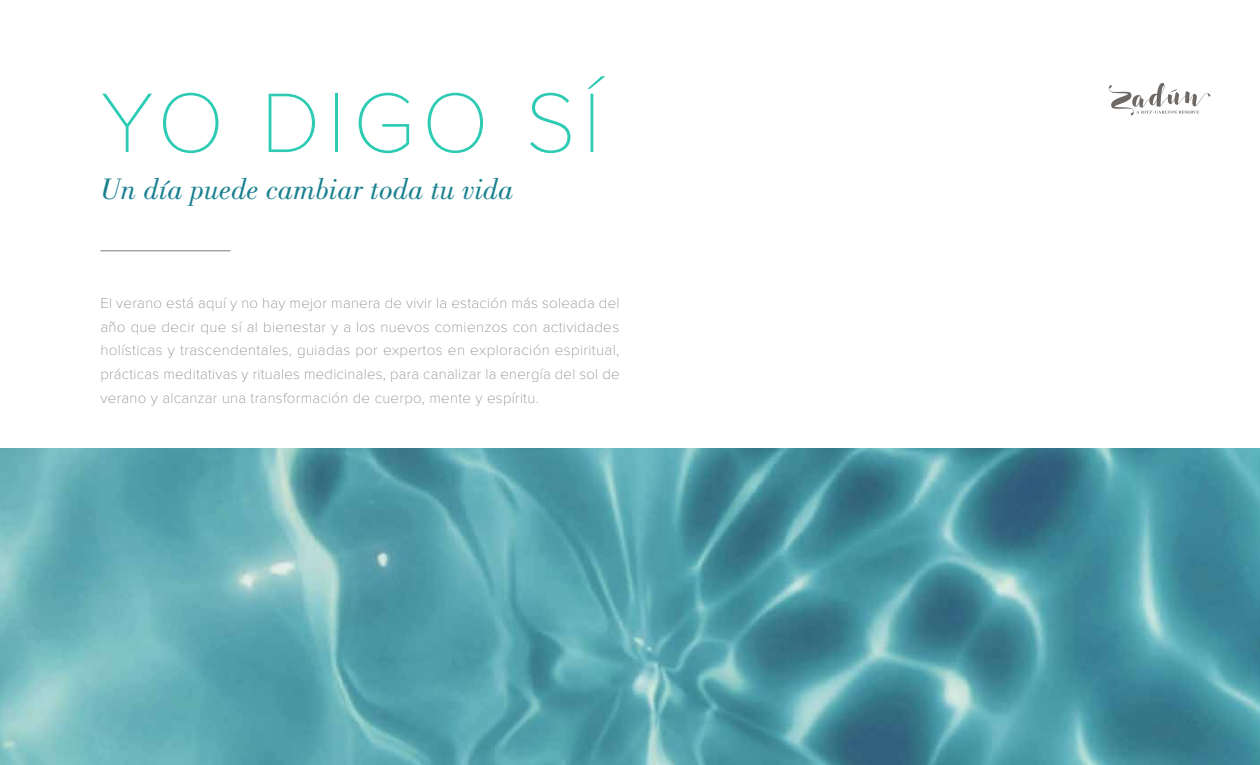
<style>
.page{position:relative;width:1260px;height:765px;background:#fff}
.page>*{position:absolute;margin:0;border:0;box-sizing:border-box;transform-origin:0 0}
.t1{font:100 87.5px "Proxima Nova T";letter-spacing:.08em;color:#2dcbb4}
.t2{font:italic 30.62px "Bodoni Std";color:#19808f}
.t3{font:100 15px/23.8px "Proxima Nova T";letter-spacing:.02em;color:#7c7b7b;text-align:justify}
</style>
<div class="page">
<img style="left:0;top:448px;width:1260px;height:317px">
<svg style="left:1109px;top:83px;width:101px;height:32px"></svg>
<hr style="left:100px;top:250px;width:130px;height:1px;background:#7c7b7b">
<h1 class="t1" style="left:100px;top:73px;width:502px">YO DIGO SÍ</h1>
<h2 class="t2" style="left:100px;top:172px;width:415px">Un día puede cambiar toda tu vida</h2>
<p class="t3" style="left:100px;top:291px;width:521px">El verano está aquí y no hay mejor manera de vivir la estación más soleada del año que decir que sí al bienestar y a los nuevos comienzos con actividades holísticas y trascendentales, guiadas por expertos en exploración espiritual, prácticas meditativas y rituales medicinales, para canalizar la energía del sol de verano y alcanzar una transformación de cuerpo, mente y espíritu.</p>
</div>
